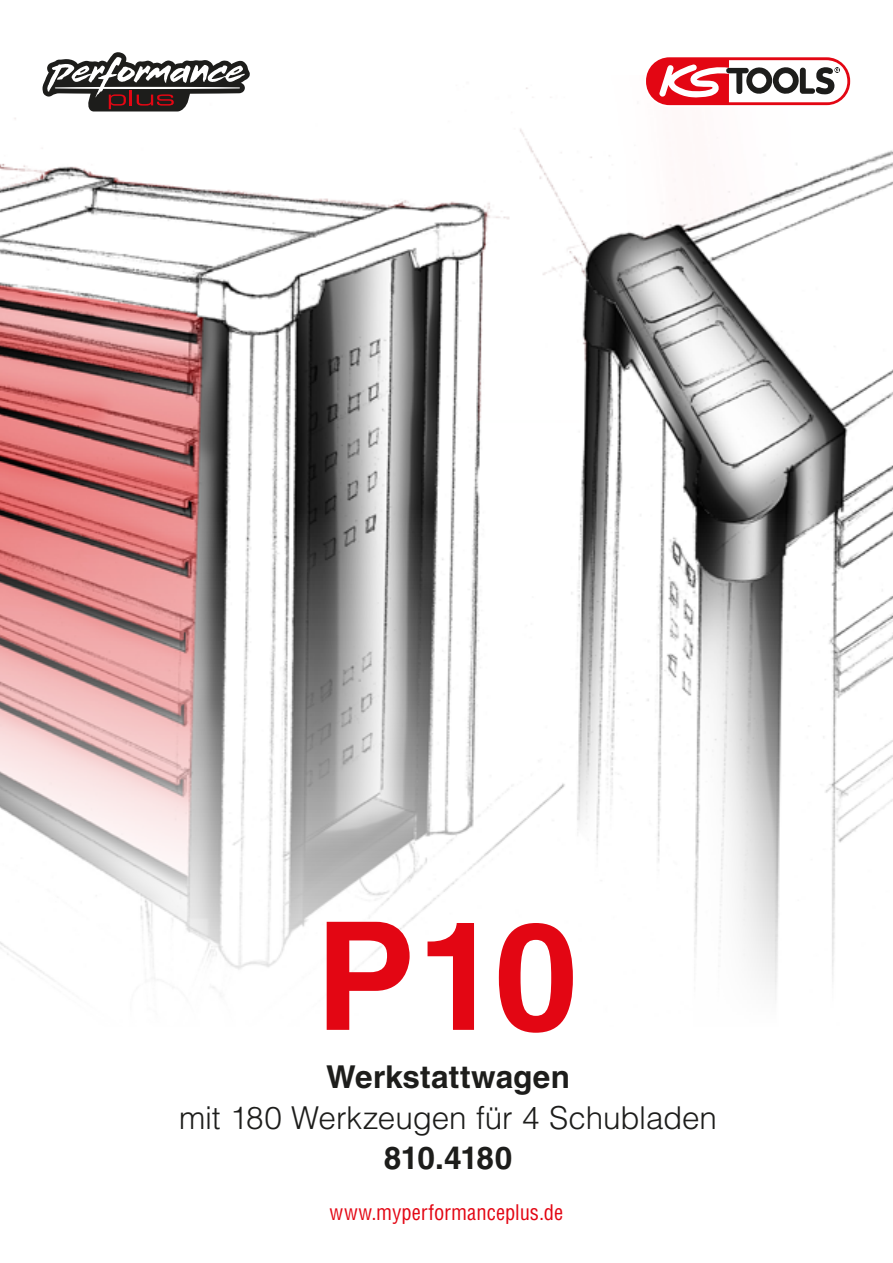
<style>
.page{position:relative;width:893px;height:1263px;background:#fff}
.page>*{position:absolute;margin:0;border:0;box-sizing:border-box;transform-origin:0 0}
.t1{font:700 150.45px "Helvetica LT Std";color:#e30613}
.t2{font:300 31.5px "Helvetica LT Std";letter-spacing:-.005em;color:#1d1d1b}
.t3{font:700 31.5px "Helvetica LT Std";letter-spacing:.005em;color:#1d1d1b}
.t4{font:condensed 21px "Helvetica LT Std";color:#e30613}
</style>
<div class="page">
<img style="left:0;top:85px;width:893px;height:915px">
<svg style="left:43px;top:52px;width:207px;height:59px"></svg>
<svg style="left:644px;top:55px;width:208px;height:52px"></svg>
<svg style="left:646px;top:57px;width:204px;height:48px"></svg>
<h1 class="t1" style="left:315px;top:885px;width:264px">P10</h1>
<p class="t3" style="left:326px;top:1058px;width:245px">Werkstattwagen</p>
<p class="t2" style="left:179px;top:1098px;width:540px">mit 180 Werkzeugen für 4 Schubladen</p>
<p class="t3" style="left:384px;top:1139px;width:130px">810.4180</p>
<p class="t4" style="left:330px;top:1200px;width:235px">www.myperformanceplus.de</p>
</div>
